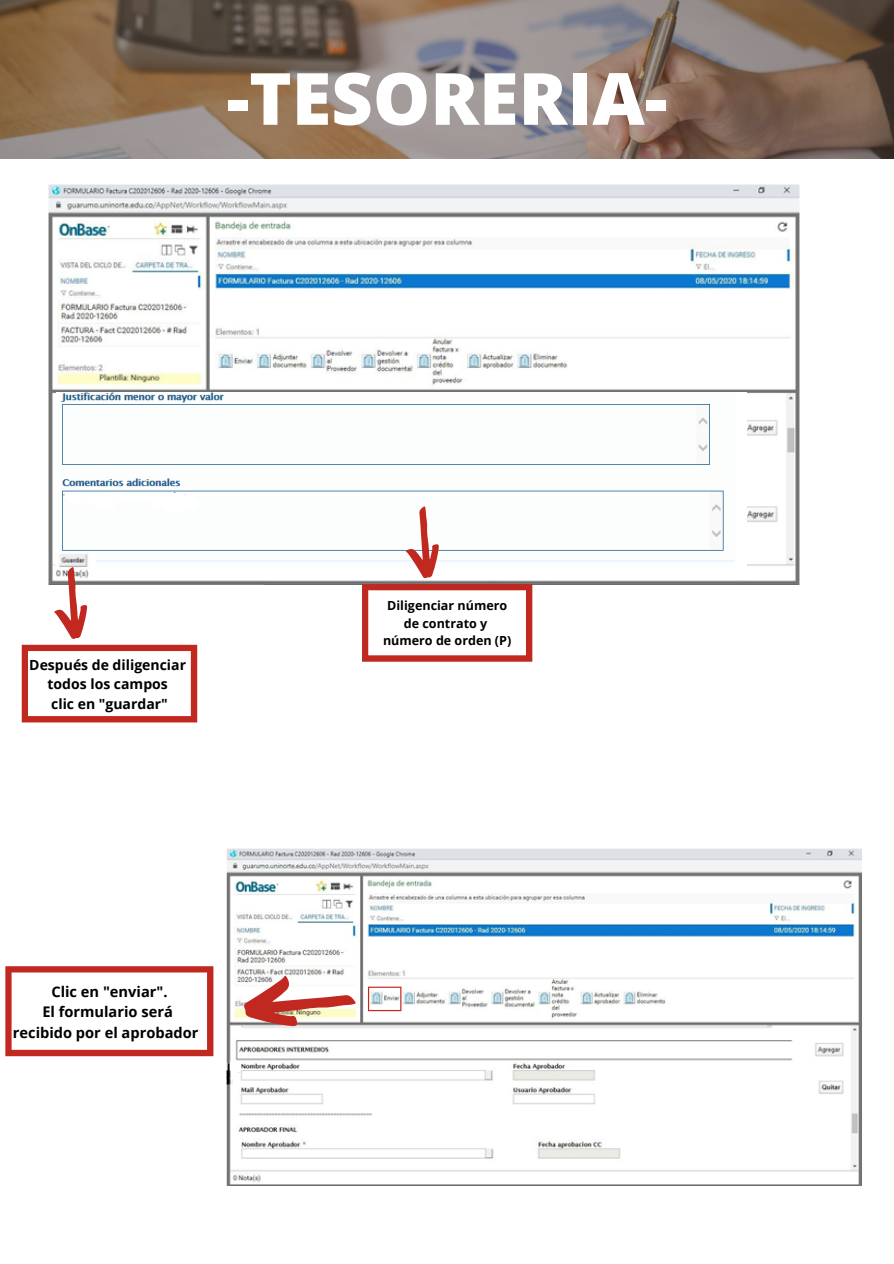
<style>
.page{position:relative;width:894px;height:1264px;background:#fff}
.page>*{position:absolute;margin:0;border:0;box-sizing:border-box;transform-origin:0 0}
.t1{font:800 72px "Open Sans";color:#fff}
.t2{font:700 14.55px "Open Sans";color:#000}
.t3{font:700 13.95px "Open Sans";color:#000}
.t4{font:700 12.6px "Open Sans";color:#000}
</style>
<div class="page">
<svg style="left:0;top:0;width:893px;height:159px"></svg>
<img style="left:48px;top:184px;width:752px;height:400px">
<img style="left:56px;top:393px;width:690px;height:175px">
<svg style="left:405px;top:506px;width:34px;height:72px"></svg>
<svg style="left:362px;top:584px;width:170px;height:77px"></svg>
<img style="left:55px;top:552px;width:41px;height:14px">
<img style="left:226px;top:848px;width:635px;height:337px">
<svg style="left:22px;top:566px;width:175px;height:156px"></svg>
<svg style="left:5px;top:966px;width:208px;height:90px"></svg>
<svg style="left:368px;top:986px;width:33px;height:25px"></svg>
<svg style="left:243px;top:973px;width:113px;height:54px"></svg>
<p class="t1" style="left:226px;top:48px;width:442px">-TESORERIA-</p>
<p class="t3" style="left:29px;top:654px;width:158px">Después de diligenciar</p>
<p class="t3" style="left:47px;top:674px;width:122px">todos los campos</p>
<p class="t3" style="left:51px;top:694px;width:118px">clic en "guardar"</p>
<p class="t2" style="left:51px;top:981px;width:118px">Clic en "enviar".</p>
<p class="t2" style="left:42px;top:1001px;width:132px">El formulario será</p>
<p class="t2" style="left:13px;top:1022px;width:187px">recibido por el aprobador</p>
<p class="t4" style="left:387px;top:597px;width:121px">Diligenciar número</p>
<p class="t4" style="left:404px;top:614px;width:85px">de contrato y</p>
<p class="t4" style="left:383px;top:632px;width:130px">número de orden (P)</p>
</div>
